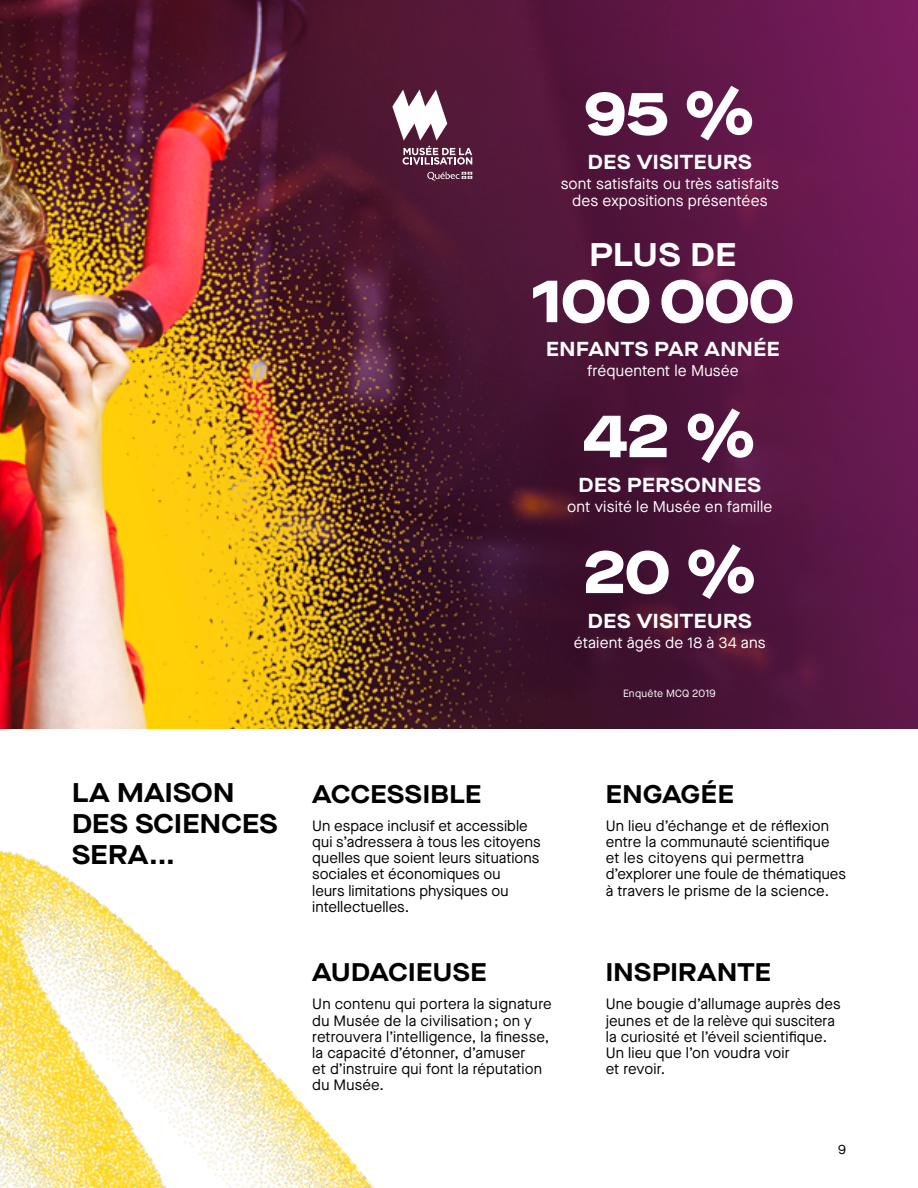
<style>
.page{position:relative;width:918px;height:1188px;background:#fff}
.page>*{position:absolute;margin:0;border:0;box-sizing:border-box;transform-origin:0 0}
.t1{font:800 expanded 61.65px "Maison Neue";letter-spacing:-.005em;color:#fff}
.t2{font:700 expanded 32.7px "Maison Neue";letter-spacing:.02em;color:#fff}
.t3{font:700 expanded 27px/31px "Maison Neue";letter-spacing:.01em;color:#000}
.t4{font:700 expanded 25.5px "Maison Neue";letter-spacing:.02em;color:#000}
.t5{font:700 expanded 20.25px "Maison Neue";letter-spacing:.025em;color:#fff}
.t6{font:15.6px/16.8px "Maison Neue";letter-spacing:.01em;color:#fff;text-align:center}
.t7{font:15px/16.2px "Maison Neue";letter-spacing:.005em;color:#000}
.t8{font:13.5px "Maison Neue";color:#000}
.t9{font:10.5px "Maison Neue";letter-spacing:.02em;color:#fff}
</style>
<div class="page">
<img style="left:0;top:0;width:918px;height:729px">
<img style="left:0;top:851px;width:375px;height:337px">
<svg style="left:392px;top:90px;width:80px;height:75px"></svg>
<svg style="left:427px;top:172px;width:45px;height:8px"></svg>
<h1 class="t1" style="left:585px;top:68px;width:171px">95 %</h1>
<h3 class="t5" style="left:588px;top:148px;width:165px">DES VISITEURS</h3>
<p class="t6" style="left:561px;top:175px;width:220px">sont satisfaits ou très satisfaits des expositions présentées</p>
<h2 class="t2" style="left:589px;top:231px;width:148px">PLUS DE</h2>
<h1 class="t1" style="left:532px;top:255px;width:263px">100 000</h1>
<h3 class="t5" style="left:546px;top:334px;width:235px">ENFANTS PAR ANNÉE</h3>
<p class="t6" style="left:587px;top:362px;width:153px">fréquentent le Musée</p>
<h1 class="t1" style="left:584px;top:390px;width:173px">42 %</h1>
<p class="t6" style="left:567px;top:498px;width:207px">ont visité le Musée en famille</p>
<h1 class="t1" style="left:583px;top:526px;width:175px">20 %</h1>
<h3 class="t5" style="left:588px;top:606px;width:165px">DES VISITEURS</h3>
<p class="t6" style="left:574px;top:634px;width:193px">étaient âgés de 18 à 34 ans</p>
<h3 class="t5" style="left:579px;top:470px;width:184px">DES PERSONNES</h3>
<p class="t9" style="left:623px;top:686px;width:94px">Enquête MCQ 2019</p>
<h3 class="t3" style="left:72px;top:776px;width:207px">LA MAISON<br>DES SCIENCES<br>SERA...</h3>
<h3 class="t4" style="left:606px;top:776px;width:130px">ENGAGÉE</h3>
<h3 class="t4" style="left:312px;top:776px;width:171px">ACCESSIBLE</h3>
<p class="t7" style="left:312px;top:817px;width:230px">Un espace inclusif et accessible qui s’adressera à tous les citoyens quelles que soient leurs situations sociales et économiques ou<br>leurs limitations physiques ou intellectuelles.</p>
<p class="t7" style="left:606px;top:817px;width:242px">Un lieu d’échange et de réflexion entre la communauté scientifique et les citoyens qui permettra d’explorer une foule de thématiques à travers le prisme de la science.</p>
<h3 class="t4" style="left:312px;top:954px;width:176px">AUDACIEUSE</h3>
<p class="t7" style="left:312px;top:996px;width:241px">Un contenu qui portera la signature du Musée de la civilisation ; on y retrouvera l’intelligence, la finesse, la capacité d’étonner, d’amuser<br>et d’instruire qui font la réputation du Musée.</p>
<h3 class="t4" style="left:606px;top:954px;width:167px">INSPIRANTE</h3>
<p class="t7" style="left:606px;top:996px;width:236px">Une bougie d’allumage auprès des jeunes et de la relève qui suscitera la curiosité et l’éveil scientifique.<br>Un lieu que l’on voudra voir<br>et revoir.</p>
<p class="t8" style="left:838px;top:1141px;width:9px">9</p>
</div>
